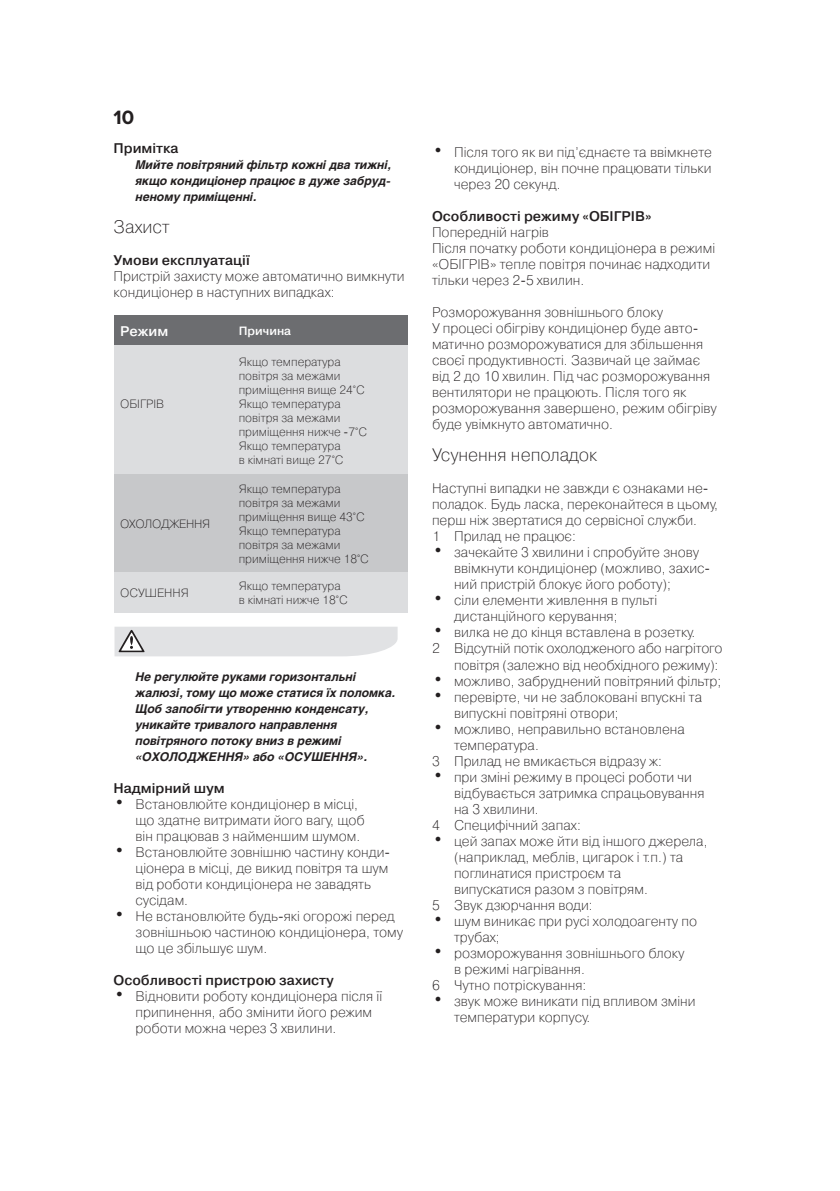
<style>
.page{position:relative;width:840px;height:1191px;background:#fff}
.page>*{position:absolute;margin:0;border:0;box-sizing:border-box;transform-origin:0 0}
.t1{font:700 20px "Proxima Nova";color:#231f20}
.t2{font:18px "Pragmatica Light C";color:#231f20}
.t3{font:14px/16px "Pragmatica Light C";color:#231f20}
.t4{font:700 14px "Pragmatica Light C";color:#231f20}
.t5{font:700 14px "Pragmatica Light C";color:#fff}
.t6{font:12px/14px "Pragmatica Light C";color:#231f20}
.t7{font:italic 700 12px/16px "Helios";color:#231f20;text-align:justify}
.t8{font:12px "Pragmatica Light C";letter-spacing:-.02em;color:#231f20}
.t9{font:700 12px "Pragmatica Light C";color:#fff}
.s1{font-weight:700;font-size:20px}
</style>
<div class="page">
<div style="left:114px;top:315px;width:119px;height:30px;background:#6c6d70"></div>
<div style="left:114px;top:345px;width:119px;height:130px;background:#dcdddf"></div>
<div style="left:114px;top:474px;width:119px;height:99px;background:#c7c8ca"></div>
<div style="left:114px;top:571px;width:119px;height:41px;background:#dcdddf"></div>
<div style="left:233px;top:315px;width:175px;height:30px;background:#6c6d70"></div>
<div style="left:233px;top:345px;width:175px;height:130px;background:#dcdddf"></div>
<div style="left:233px;top:474px;width:175px;height:99px;background:#c7c8ca"></div>
<div style="left:233px;top:571px;width:175px;height:41px;background:#dcdddf"></div>
<svg style="left:114px;top:627px;width:283px;height:29px;background:#dedfe1"></svg>
<h1 class="t1" style="left:113px;top:105px;width:22px">10</h1>
<p class="t4" style="left:113px;top:140px;width:67px">Примітка</p>
<p class="t7" style="left:135px;top:156px;width:257px">Мийте повітряний фільтр кожні два тижні, якщо кондиціонер працює в дуже забруд&shy;неному приміщенні.</p>
<p class="t2" style="left:113px;top:216px;width:57px">Захист</p>
<p class="t4" style="left:113px;top:252px;width:138px">Умови експлуатації</p>
<p class="t3" style="left:113px;top:268px;width:292px">Пристрій захисту може автоматично вимкнути кондиціонер в наступних випадках:</p>
<p class="t5" style="left:120px;top:323px;width:50px">Режим</p>
<p class="t6" style="left:120px;top:396px;width:46px">ОБІГРІВ</p>
<p class="t8" style="left:120px;top:517px;width:91px">ОХОЛОДЖЕННЯ</p>
<p class="t6" style="left:120px;top:585px;width:70px">ОСУШЕННЯ</p>
<p class="t9" style="left:239px;top:324px;width:54px">Причина</p>
<p class="t6" style="left:239px;top:355px;width:130px">Якщо температура повітря за межами приміщення вище 24°С<br>Якщо температура повітря за межами приміщення нижче -7°С<br>Якщо температура<br>в кімнаті вище 27°С</p>
<p class="t6" style="left:239px;top:482px;width:131px">Якщо температура повітря за межами приміщення вище 43°С<br>Якщо температура повітря за межами приміщення нижче 18°С</p>
<p class="t6" style="left:239px;top:578px;width:110px">Якщо температура в кімнаті нижче 18°С</p>
<p class="t7" style="left:135px;top:668px;width:261px;text-align:left">Не регулюйте руками горизонтальні жалюзі, тому що може статися їх поломка.<br>Щоб запобігти утворенню конденсату, уникайте тривалого направлення повітряного потоку вниз в режимі «ОХОЛОДЖЕННЯ» або «ОСУШЕННЯ».</p>
<p class="t4" style="left:113px;top:780px;width:113px">Надмірний шум</p>
<p class="t3" style="left:135px;top:796px;width:231px;text-indent:-22px"><span class="s1">•</span> Встановлюйте кондиціонер в місці, що здатне витримати його вагу, щоб він працював з найменшим шумом.</p>
<p class="t3" style="left:135px;top:844px;width:256px;text-indent:-22px"><span class="s1">•</span> Встановлюйте зовнішню частину конди&shy;ціонера в місці, де викид повітря та шум від роботи кондиціонера не завадять сусідам.</p>
<p class="t3" style="left:135px;top:908px;width:269px;text-indent:-22px"><span class="s1">•</span> Не встановлюйте будь-які огорожі перед зовнішньою частиною кондиціонера, тому що це збільшує шум.</p>
<p class="t4" style="left:113px;top:972px;width:222px">Особливості пристрою захисту</p>
<p class="t3" style="left:135px;top:988px;width:248px;text-indent:-22px"><span class="s1">•</span> Відновити роботу кондиціонера після її припинення, або змінити його режим роботи можна через 3 хвилини.</p>
<p class="t3" style="left:454px;top:145px;width:259px;text-align:justify;text-indent:-22px"><span class="s1">•</span> Після того як ви під’єднаєте та ввімкнете кондиціонер, він почне працювати тільки через 20 секунд.</p>
<p class="t4" style="left:432px;top:209px;width:221px">Особливості режиму «ОБІГРІВ»</p>
<p class="t3" style="left:432px;top:225px;width:284px">Попередній нагрів<br>Після початку роботи кондиціонера в режимі «ОБІГРІВ» тепле повітря починає надходити тільки через 2-5 хвилин.</p>
<p class="t3" style="left:432px;top:305px;width:286px">Розморожування зовнішнього блоку<br>У процесі обігріву кондиціонер буде авто&shy;матично розморожуватися для збільшення своєї продуктивності. Зазвичай це займає від 2 до 10 хвилин. Під час розморожування вентилятори не працюють. Після того як розморожування завершено, режим обігріву буде увімкнуто автоматично.</p>
<p class="t2" style="left:432px;top:445px;width:167px">Усунення неполадок</p>
<p class="t3" style="left:432px;top:481px;width:287px">Наступні випадки не завжди є ознаками не&shy;поладок. Будь ласка, переконайтеся в цьому, перш ніж звертатися до сервісної служби.<br>1 Прилад не працює:</p>
<p class="t3" style="left:454px;top:545px;width:257px;text-indent:-22px"><span class="s1">•</span> зачекайте 3 хвилини і спробуйте знову ввімкнути кондиціонер (можливо, захис&shy;ний пристрій блокує його роботу);</p>
<p class="t3" style="left:454px;top:593px;width:204px;text-indent:-22px"><span class="s1">•</span> сіли елементи живлення в пульті дистанційного керування;</p>
<p class="t3" style="left:432px;top:625px;width:265px"><span class="s1">•</span> вилка не до кінця вставлена в розетку.</p>
<p class="t3" style="left:432px;top:641px;width:292px">2 Відсутній потік охолодженого або нагрітого</p>
<p class="t3" style="left:454px;top:657px;width:266px">повітря (залежно від необхідного режиму):</p>
<p class="t3" style="left:432px;top:673px;width:291px"><span class="s1">•</span> можливо, забруднений повітряний фільтр;</p>
<p class="t3" style="left:454px;top:689px;width:249px;text-indent:-22px"><span class="s1">•</span> перевірте, чи не заблоковані впускні та випускні повітряні отвори;</p>
<p class="t3" style="left:432px;top:721px;width:254px"><span class="s1">•</span> можливо, неправильно встановлена</p>
<p class="t3" style="left:454px;top:737px;width:86px">температура.</p>
<p class="t3" style="left:432px;top:753px;width:231px">3 Прилад не вмикається відразу ж:</p>
<p class="t3" style="left:432px;top:769px;width:261px"><span class="s1">•</span> при зміні режиму в процесі роботи чи</p>
<p class="t3" style="left:454px;top:785px;width:252px">відбувається затримка спрацьовування</p>
<p class="t3" style="left:454px;top:801px;width:86px">на 3 хвилини.</p>
<p class="t3" style="left:432px;top:817px;width:150px">4 Специфічний запах:</p>
<p class="t3" style="left:432px;top:833px;width:277px"><span class="s1">•</span> цей запах може йти від іншого джерела,</p>
<p class="t3" style="left:454px;top:849px;width:231px">(наприклад, меблів, цигарок і т.п.) та</p>
<p class="t3" style="left:454px;top:865px;width:169px">поглинатися пристроєм та</p>
<p class="t3" style="left:454px;top:881px;width:195px">випускатися разом з повітрям.</p>
<p class="t3" style="left:432px;top:897px;width:162px">5 Звук дзюрчання води:</p>
<p class="t3" style="left:454px;top:913px;width:244px;text-indent:-22px"><span class="s1">•</span> шум виникає при русі холодоагенту по трубах;</p>
<p class="t3" style="left:432px;top:945px;width:254px"><span class="s1">•</span> розморожування зовнішнього блоку</p>
<p class="t3" style="left:454px;top:961px;width:132px">в режимі нагрівання.</p>
<p class="t3" style="left:432px;top:977px;width:156px">6 Чутно потріскування:</p>
<p class="t3" style="left:454px;top:993px;width:243px;text-indent:-22px"><span class="s1">•</span> звук може виникати під впливом зміни температури корпусу.</p>
</div>
